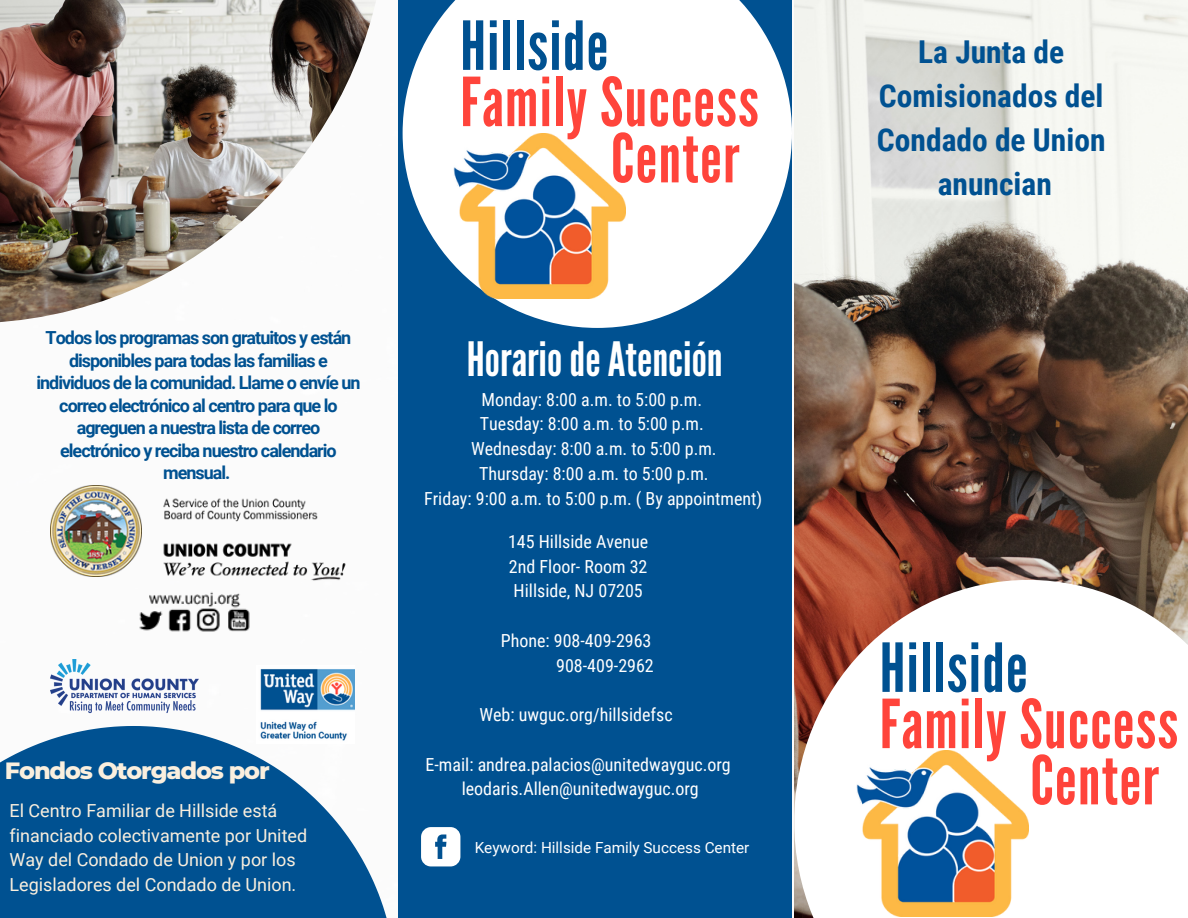
<style>
.page{position:relative;width:1188px;height:918px;background:#fff}
.page>*{position:absolute;margin:0;border:0;box-sizing:border-box;transform-origin:0 0}
.t1{font:67.35px "League Gothic";letter-spacing:.02em;color:#ff443b}
.t2{font:67.35px "League Gothic";letter-spacing:.02em;color:#005191}
.t3{font:47.25px "League Gothic";color:#fff}
.t4{font:700 31.5px "Roboto Condensed";color:#005191}
.t5{font:800 24px "Montserrat";letter-spacing:-.05em;color:#faefde}
.t6{font:18px "Roboto Condensed";color:#fff}
.t7{font:700 18px/22.5px "Roboto";letter-spacing:-.055em;color:#005191;text-align:center}
.t8{font:18px/24.8px "Roboto";color:#faefde}
.t9{font:15.3px "Roboto";color:#fff}
</style>
<div class="page">
<div style="left:398px;top:0;width:394px;height:918px;background:#005191"></div>
<svg style="left:0;top:726px;width:387px;height:192px;fill:#005191"></svg>
<img style="left:0;top:0;width:376px;height:323px">
<svg style="left:403px;top:0;width:389px;height:328px;fill:#fff"></svg>
<img style="left:453px;top:133px;width:173px;height:166px">
<svg style="left:421px;top:827px;width:39px;height:39px;background:#d6e3ed"></svg>
<img style="left:794px;top:0;width:394px;height:580px">
<svg style="left:794px;top:580px;width:394px;height:338px"></svg>
<img style="left:856px;top:751px;width:172px;height:165px">
<img style="left:51px;top:660px;width:147px;height:54px">
<img style="left:256px;top:669px;width:98px;height:74px">
<img style="left:51px;top:485px;width:91px;height:91px">
<img style="left:163px;top:498px;width:183px;height:83px">
<img style="left:139px;top:591px;width:111px;height:41px">
<p class="t7" style="left:36px;top:327px;width:326px">Todos los programas son gratuitos y están disponibles para todas las familias e individuos de la comunidad. Llame o envíe un correo electrónico al centro para que lo agreguen a nuestra lista de correo electrónico y reciba nuestro calendario mensual.</p>
<p class="t5" style="left:5px;top:756px;width:266px">Fondos Otorgados por</p>
<p class="t8" style="left:10px;top:798px;width:299px">El Centro Familiar de Hillside está financiado colectivamente por United Way del Condado de Union y por los Legisladores del Condado de Union.</p>
<p class="t2" style="left:460px;top:7px;width:149px">Hillside</p>
<p class="t1" style="left:460px;top:63px;width:300px">Family Success</p>
<p class="t1" style="left:611px;top:119px;width:130px">Center</p>
<p class="t3" style="left:467px;top:332px;width:257px">HorariodeAtención</p>
<p class="t6" style="left:482px;top:389px;width:222px">Monday: 8:00 a.m. to 5:00 p.m.</p>
<p class="t6" style="left:480px;top:414px;width:225px">Tuesday: 8:00 a.m. to 5:00 p.m.</p>
<p class="t6" style="left:471px;top:438px;width:247px">Wednesday: 8:00 a.m. to 5:00 p.m.</p>
<p class="t6" style="left:479px;top:463px;width:231px">Thursday: 8:00 a.m. to 5:00 p.m.</p>
<p class="t6" style="left:424px;top:488px;width:340px">Friday: 9:00 a.m. to 5:00 p.m. ( By appointment)</p>
<p class="t6" style="left:508px;top:531px;width:142px">145 Hillside Avenue</p>
<p class="t6" style="left:509px;top:556px;width:140px">2nd Floor- Room 32</p>
<p class="t6" style="left:514px;top:581px;width:131px">Hillside, NJ 07205</p>
<p class="t6" style="left:501px;top:630px;width:152px">Phone: 908-409-2963</p>
<p class="t6" style="left:556px;top:655px;width:99px">908-409-2962</p>
<p class="t6" style="left:480px;top:704px;width:195px">Web: uwguc.org/hillsidefsc</p>
<p class="t6" style="left:426px;top:754px;width:307px">E-mail: andrea.palacios@unitedwayguc.org</p>
<p class="t6" style="left:462px;top:779px;width:239px">leodaris.Allen@unitedwayguc.org</p>
<p class="t9" style="left:475px;top:839px;width:276px">Keyword: Hillside Family Success Center</p>
<p class="t4" style="left:918px;top:34px;width:147px">La Junta de</p>
<p class="t4" style="left:879px;top:78px;width:226px">Comisionados del</p>
<p class="t4" style="left:877px;top:122px;width:230px">Condado de Union</p>
<p class="t4" style="left:938px;top:166px;width:116px">anuncian</p>
<p class="t2" style="left:880px;top:629px;width:149px">Hillside</p>
<p class="t1" style="left:880px;top:685px;width:300px">Family Success</p>
<p class="t1" style="left:1030px;top:741px;width:130px">Center</p>
</div>
